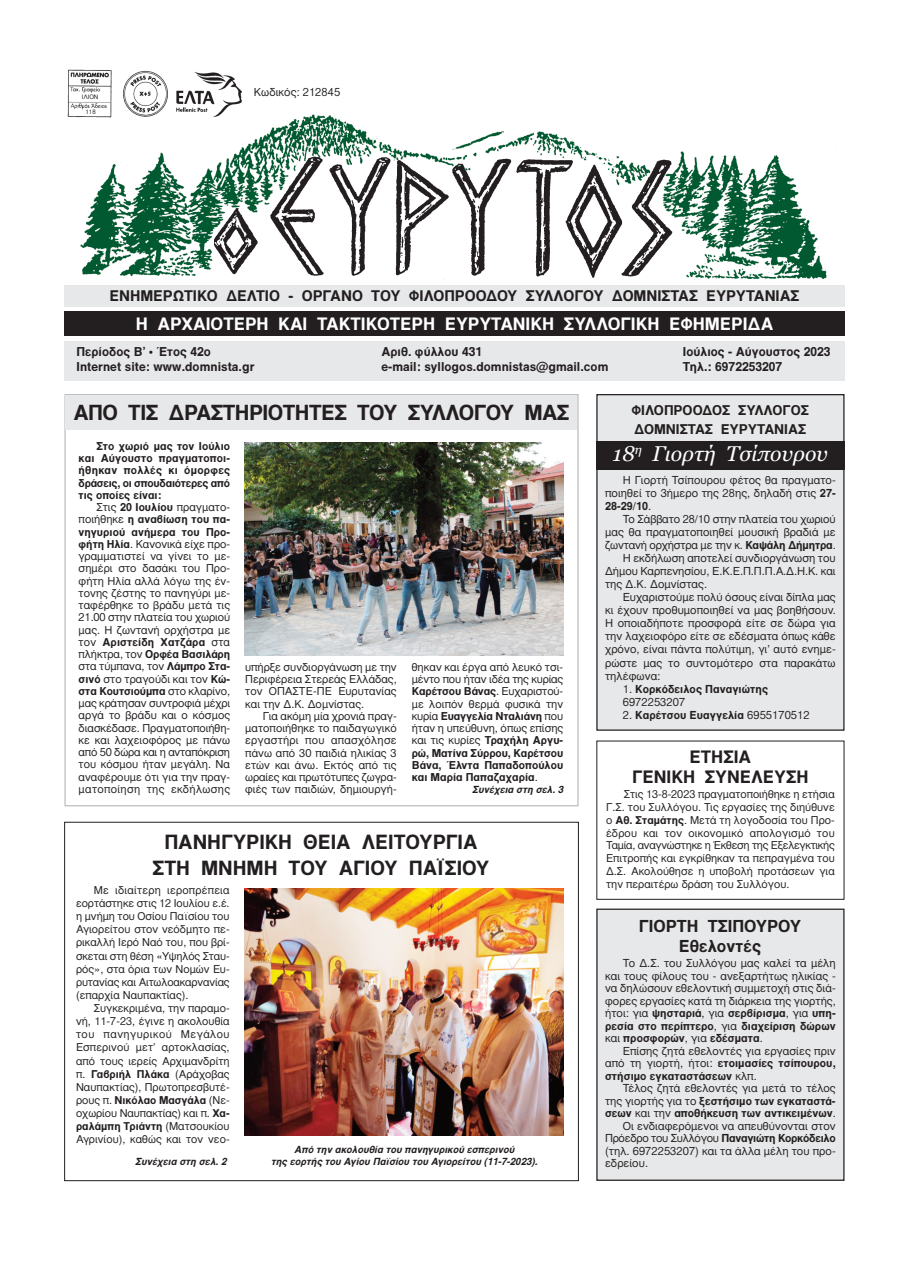
<style>
.page{position:relative;width:909px;height:1263px;background:#fff}
.page>*{position:absolute;margin:0;border:0;box-sizing:border-box;transform-origin:0 0}
.t1{font:700 21.25px "Gr Helvetica";letter-spacing:-.025em;color:#231f20}
.t2{font:italic 21.25px "Georgia";color:#fff}
.t3{font:700 20px/26.2px "Gr Helvetica";color:#231f20;text-align:center}
.t4{font:700 17.5px "Gr Helvetica";color:#fff}
.t5{font:700 17.5px/20px "Gr Helvetica";color:#231f20;text-align:center}
.t6{font:700 16.88px/20px "Gr Helvetica";color:#231f20;text-align:center}
.t7{font:700 15px "Gr Helvetica";color:#231f20}
.t8{font:700 13.75px/18.8px "Gr Helvetica";color:#231f20}
.t9{font:700 12.5px "Gr Helvetica";color:#231f20}
.t10{font:11.25px/12.5px "Gr Helvetica";color:#231f20;text-align:justify}
.t11{font:700 11.25px/13px "Gr Helvetica";letter-spacing:-.005em;color:#231f20}
.t12{font:700 11.25px "Gr Helvetica";letter-spacing:-.03em;color:#231f20}
.t13{font:11.25px "Gr Helvetica";letter-spacing:-.02em;color:#231f20}
.t14{font:11.12px/12.2px "Gr Helvetica";color:#231f20;text-align:justify}
.t15{font:700 11.12px/12.2px "Gr Helvetica";letter-spacing:-.025em;color:#231f20;text-align:justify}
.t16{font:11px/13.1px "Gr Helvetica";color:#231f20;text-align:justify}
.t17{font:italic 700 10px/12px "Gr Helvetica";color:#231f20;text-align:center}
.t18{font:6.25px "Gr Helvetica";color:#231f20}
.s1{font-weight:700}
.s2{font-weight:400}
</style>
<div class="page">
<img style="left:80px;top:99px;width:756px;height:180px">
<div style="left:64px;top:65px;width:181px;height:62px;background:#fff"></div>
<img style="left:67px;top:69px;width:175px;height:49px">
<div style="left:74px;top:94px;width:32px;height:6px;background:#fff"></div>
<div style="left:250px;top:87px;width:94px;height:14px;background:#fff"></div>
<div style="left:64px;top:285px;width:780px;height:21px;background:#e7e8e9"></div>
<div style="left:64px;top:311px;width:780px;height:25px;background:#231f20"></div>
<div style="left:64px;top:341px;width:780px;height:40px;background:#e7e8e9"></div>
<img style="left:214px;top:143px;width:474px;height:136px">
<div style="left:597px;top:909px;width:246px;height:271px;background:#e7e8e9"></div>
<div style="left:596px;top:908px;width:248px;height:273px;border:1px solid #231f20"></div>
<div style="left:66px;top:395px;width:511px;height:35px;background:#e7e8e9"></div>
<img style="left:244px;top:442px;width:319px;height:214px">
<img style="left:244px;top:888px;width:319px;height:247px">
<div style="left:597px;top:395px;width:246px;height:335px;background:#e7e8e9"></div>
<div style="left:596px;top:394px;width:248px;height:337px;border:1px solid #231f20"></div>
<div style="left:596px;top:441px;width:248px;height:28px;background:#231f20"></div>
<div style="left:596px;top:740px;width:248px;height:160px;border:1px solid #231f20"></div>
<p class="t18" style="left:82px;top:94px;width:18px">ΙΛΙΟΝ</p>
<p class="t10" style="left:254px;top:86px;width:88px">Κωδικός: 212845</p>
<p class="t18" style="left:85px;top:108px;width:12px">118</p>
<h3 class="t7" style="left:109px;top:288px;width:691px">ΕΝΗΜΕΡΩΤΙΚΟ ΔΕΛΤΙΟ - ΟΡΓΑΝΟ ΤΟΥ ΦΙΛΟΠΡΟΟΔΟΥ ΣΥΛΛΟΓΟΥ ΔΟΜΝΙΣΤΑΣ ΕΥΡΥΤΑΝΙΑΣ</h3>
<h3 class="t4" style="left:136px;top:314px;width:639px">Η ΑΡΧΑΙΟΤΕΡΗ ΚΑΙ ΤΑΚΤΙΚΟΤΕΡΗ ΕΥΡΥΤΑΝΙΚΗ ΣΥΛΛΟΓΙΚΗ ΕΦΗΜΕΡΙΔΑ</h3>
<p class="t9" style="left:76px;top:345px;width:136px">Περίοδος Β’ • Έτος 42ο</p>
<p class="t9" style="left:381px;top:345px;width:102px">Αριθ. φύλλου 431</p>
<p class="t9" style="left:682px;top:345px;width:149px">Ιούλιος - Αύγουστος 2023</p>
<p class="t9" style="left:76px;top:360px;width:179px">Internet site: www.domnista.gr</p>
<p class="t9" style="left:381px;top:360px;width:228px">e-mail: syllogos.domnistas@gmail.com</p>
<p class="t9" style="left:682px;top:360px;width:101px">Τηλ.: 6972253207</p>
<h1 class="t1" style="left:73px;top:402px;width:497px">ΑΠΟ ΤΙΣ ΔΡΑΣΤΗΡΙΟΤΗΤΕΣ ΤΟΥ ΣΥΛΛΟΓΟΥ ΜΑΣ</h1>
<p class="t15" style="left:79px;top:440px;width:153px;text-indent:18px">Στο χωριό μας τον Ιούλιο και Αύγουστο πραγματοποι&shy;ήθηκαν πολλές κι όμορφες δράσεις, οι σπουδαιότερες από τις οποίες είναι:</p>
<p class="t14" style="left:79px;top:501px;width:153px;text-indent:18px">Στις <span class="s1">20 Ιουλίου</span> πραγματο&shy;ποιήθηκε <span class="s1">η αναβίωση του πα&shy;νηγυριού ανήμερα του Προ&shy;φήτη Ηλία</span>. Κανονικά είχε προ&shy;γραμματιστεί να γίνει το με&shy;σημέρι στο δασάκι του Προ&shy;φήτη Ηλία αλλά λόγω της έν&shy;τονης ζέστης το πανηγύρι με&shy;ταφέρθηκε το βράδυ μετά τις 21.00 στην πλατεία του χωριού μας. Η ζωντανή ορχήστρα με τον <span class="s1">Αριστείδη Χατζάρα</span> στα πλήκτρα, τον <span class="s1">Ορφέα Βασιλάρη </span>στα τύμπανα, τον <span class="s1">Λάμπρο Στα&shy;σινό</span> στο τραγούδι και τον <span class="s1">Κώ&shy;στα Κουτσιούμπα</span> στο κλαρίνο, μας κράτησαν συντροφιά μέχρι αργά το βράδυ και ο κόσμος διασκέδασε. Πραγματοποιήθη&shy;κε και λαχειοφόρος με πάνω από 50 δώρα και η ανταπόκριση του κόσμου ήταν μεγάλη. Να αναφέρουμε ότι για την πραγ&shy;ματοποίηση της εκδήλωσης</p>
<p class="t14" style="left:411px;top:661px;width:153px">θηκαν και έργα από λευκό τσι&shy;μέντο που ήταν ιδέα της κυρίας <span class="s1">Καρέτσου Βάνας</span>. Ευχαριστού&shy;με λοιπόν θερμά φυσικά την κυρία <span class="s1">Ευαγγελία Νταλιάνη</span> που ήταν η υπεύθυνη, όπως επίσης και τις κυρίες <span class="s1">Τραχήλη Αργυ&shy;ρώ, Ματίνα Σύρρου, Καρέτσου Βάνα, Έλντα Παπαδοπούλου και Μαρία Παπαζαχαρία</span>.</p>
<p class="t14" style="left:245px;top:661px;width:153px">υπήρξε συνδιοργάνωση με την Περιφέρεια Στερεάς Ελλάδας, τον ΟΠΑΣΤΕ-ΠΕ Ευρυτανίας και την Δ.Κ. Δομνίστας.</p>
<p class="t14" style="left:245px;top:710px;width:153px;text-indent:18px">Για ακόμη μία χρονιά πραγ&shy;ματοποιήθηκε το παιδαγωγικό εργαστήρι που απασχόλησε πάνω από 30 παιδιά ηλικίας 3 ετών και άνω. Εκτός από τις ωραίες και πρωτότυπες ζωγρα&shy;φιές των παιδιών, δημιουργή-</p>
<p class="t17" style="left:472px;top:784px;width:95px">Συνέχεια στη σελ. 3</p>
<h2 class="t3" style="left:152px;top:829px;width:338px">ΠΑΝΗΓΥΡΙΚΗ ΘΕΙΑ ΛΕΙΤΟΥΡΓΙΑ<br>ΣΤΗ ΜΝΗΜΗ ΤΟΥ ΑΓΙΟΥ ΠΑΪΣΙΟΥ</h2>
<p class="t16" style="left:76px;top:884px;width:155px;text-indent:18px">Με ιδιαίτερη ιεροπρέπεια εορτάστηκε στις 12 Ιουλίου ε.έ. η μνήμη του Οσίου Παϊσίου του Αγιορείτου στον νεόδμητο πε&shy;ρικαλλή Ιερό Ναό του, που βρί&shy;σκεται στη θέση «Υψηλός Σταυ&shy;ρός», στα όρια των Νομών Ευ&shy;ρυτανίας και Αιτωλοακαρνανίας (επαρχία Ναυπακτίας).</p>
<p class="t16" style="left:76px;top:1002px;width:155px;text-indent:18px">Συγκεκριμένα, την παραμο&shy;νή, 11-7-23, έγινε η ακολουθία του πανηγυρικού Μεγάλου Εσπερινού μετ’ αρτοκλασίας, από τους ιερείς Αρχιμανδρίτη π. <span class="s1">Γαβριήλ Πλάκα</span> (Αράχοβας Ναυπακτίας), Πρωτοπρεσβυτέ&shy;ρους π. <span class="s1">Νικόλαο Μασγάλα</span> (Νε&shy;οχωρίου Ναυπακτίας) και π. <span class="s1">Χα&shy;ραλάμπη Τριάντη</span> (Ματσουκίου Αγρινίου), καθώς και τον νεο-</p>
<p class="t17" style="left:135px;top:1155px;width:95px">Συνέχεια στη σελ. 2</p>
<p class="t17" style="left:271px;top:1143px;width:270px">Από την ακολουθία του πανηγυρικού εσπερινού<br>της εορτής του Αγίου Παϊσίου του Αγιορείτου (11-7-2023).</p>
<p class="t8" style="left:631px;top:401px;width:179px">ΦΙΛΟΠΡΟΟΔΟΣ ΣΥΛΛΟΓΟΣ<br>ΔΟΜΝΙΣΤΑΣ ΕΥΡΥΤΑΝΙΑΣ</p>
<h1 class="t2" style="left:612px;top:441px;width:216px">18<sup>η</sup> Γιορτή Τσίπουρου</h1>
<p class="t10" style="left:605px;top:474px;width:232px;line-height:13px;text-indent:18px">Η Γιορτή Τσίπουρου φέτος θα πραγματο&shy;ποιηθεί το 3ήμερο της 28ης, δηλαδή στις <span class="s1">27- 28-29/10</span>.</p>
<p class="t10" style="left:622px;top:513px;width:214px">Το Σάββατο 28/10 στην πλατεία του χωριού</p>
<p class="t10" style="left:605px;top:526px;width:232px">μας θα πραγματοποιηθεί μουσική βραδιά με</p>
<p class="t13" style="left:605px;top:540px;width:232px">ζωντανή ορχήστρα με την κ. <span class="s1">Καψάλη Δήμητρα</span>.</p>
<p class="t10" style="left:622px;top:552px;width:214px">Η εκδήλωση αποτελεί συνδιοργάνωση του</p>
<p class="t10" style="left:605px;top:565px;width:232px">Δήμου Καρπενησίου, Ε.Κ.Ε.Π.Π.Π.Α.Δ.Η.Κ. και</p>
<p class="t10" style="left:605px;top:578px;width:104px">της Δ.Κ. Δομνίστας.</p>
<p class="t10" style="left:622px;top:591px;width:214px">Ευχαριστούμε πολύ όσους είναι δίπλα μας</p>
<p class="t10" style="left:605px;top:604px;width:232px">κι έχουν προθυμοποιηθεί να μας βοηθήσουν.</p>
<p class="t10" style="left:605px;top:617px;width:232px">Η οποιαδήποτε προσφορά είτε σε δώρα για</p>
<p class="t10" style="left:605px;top:630px;width:232px">την λαχειοφόρο είτε σε εδέσματα όπως κάθε</p>
<p class="t10" style="left:605px;top:643px;width:232px">χρόνο, είναι πάντα πολύτιμη, γι’ αυτό ενημε-</p>
<p class="t10" style="left:605px;top:656px;width:232px">ρώστε μας το συντομότερο στα παρακάτω</p>
<p class="t10" style="left:605px;top:669px;width:57px">τηλέφωνα:</p>
<p class="t11" style="left:622px;top:682px;width:147px"><span class="s2">1.</span> Κορκόδειλος Παναγιώτης<br><span class="s2">6972253207</span></p>
<p class="t11" style="left:622px;top:708px;width:188px"><span class="s2">2.</span> Καρέτσου Ευαγγελία <span class="s2">6955170512</span></p>
<h3 class="t5" style="left:632px;top:747px;width:178px">ΕΤΗΣΙΑ<br>ΓΕΝΙΚΗ ΣΥΝΕΛΕΥΣΗ</h3>
<p class="t16" style="left:606px;top:788px;width:230px;line-height:12.8px;text-indent:18px">Στις 13-8-2023 πραγματοποιήθηκε η ετήσια Γ.Σ. του Συλλόγου. Τις εργασίες της διηύθυνε ο <span class="s1">Αθ. Σταμάτης</span>. Μετά τη λογοδοσία του Προ&shy;έδρου και τον οικονομικό απολογισμό του Ταμία, αναγνώστηκε η Έκθεση της Εξελεγκτικής Επιτροπής και εγκρίθηκαν τα πεπραγμένα του Δ.Σ. Ακολούθησε η υποβολή προτάσεων για την περαιτέρω δράση του Συλλόγου.</p>
<h3 class="t6" style="left:638px;top:916px;width:164px">ΓΙΟΡΤΗ ΤΣΙΠΟΥΡΟΥ<br>Εθελοντές</h3>
<p class="t10" style="left:605px;top:957px;width:232px;text-indent:18px">Το Δ.Σ. του Συλλόγου μας καλεί τα μέλη και τους φίλους του - ανεξαρτήτως ηλικίας - να δηλώσουν εθελοντική συμμετοχή στις διά&shy;φορες εργασίες κατά τη διάρκεια της γιορτής, ήτοι: για <span class="s1">ψησταριά</span>, για <span class="s1">σερβίρισμα</span>, για <span class="s1">υπη&shy;ρεσία στο περίπτερο</span>, για <span class="s1">διαχείριση δώρων </span>και <span class="s1">προσφορών</span>, για <span class="s1">εδέσματα</span>.</p>
<p class="t10" style="left:605px;top:1045px;width:232px;text-indent:18px">Επίσης ζητά εθελοντές για εργασίες πριν από τη γιορτή, ήτοι: <span class="s1">ετοιμασίες τσίπουρου, στήσιμο εγκαταστάσεων</span> κλπ.</p>
<p class="t10" style="left:622px;top:1082px;width:214px">Τέλος ζητά εθελοντές για μετά το τέλος</p>
<p class="t11" style="left:605px;top:1094px;width:232px"><span class="s2">της γιορτής για το</span> ξεστήσιμο των εγκαταστά-</p>
<p class="t11" style="left:605px;top:1107px;width:232px">σεων <span class="s2">και την</span> αποθήκευση των αντικειμένων<span class="s2">.</span></p>
<p class="t10" style="left:622px;top:1120px;width:214px">Οι ενδιαφερόμενοι να απευθύνονται στον</p>
<p class="t12" style="left:605px;top:1132px;width:232px"><span class="s2">Πρόεδρο του Συλλόγου</span> Παναγιώτη Κορκόδειλο</p>
<p class="t10" style="left:605px;top:1145px;width:232px">(τηλ. 6972253207) και τα άλλα μέλη του προ-</p>
<p class="t10" style="left:605px;top:1157px;width:44px">εδρείου.</p>
</div>
